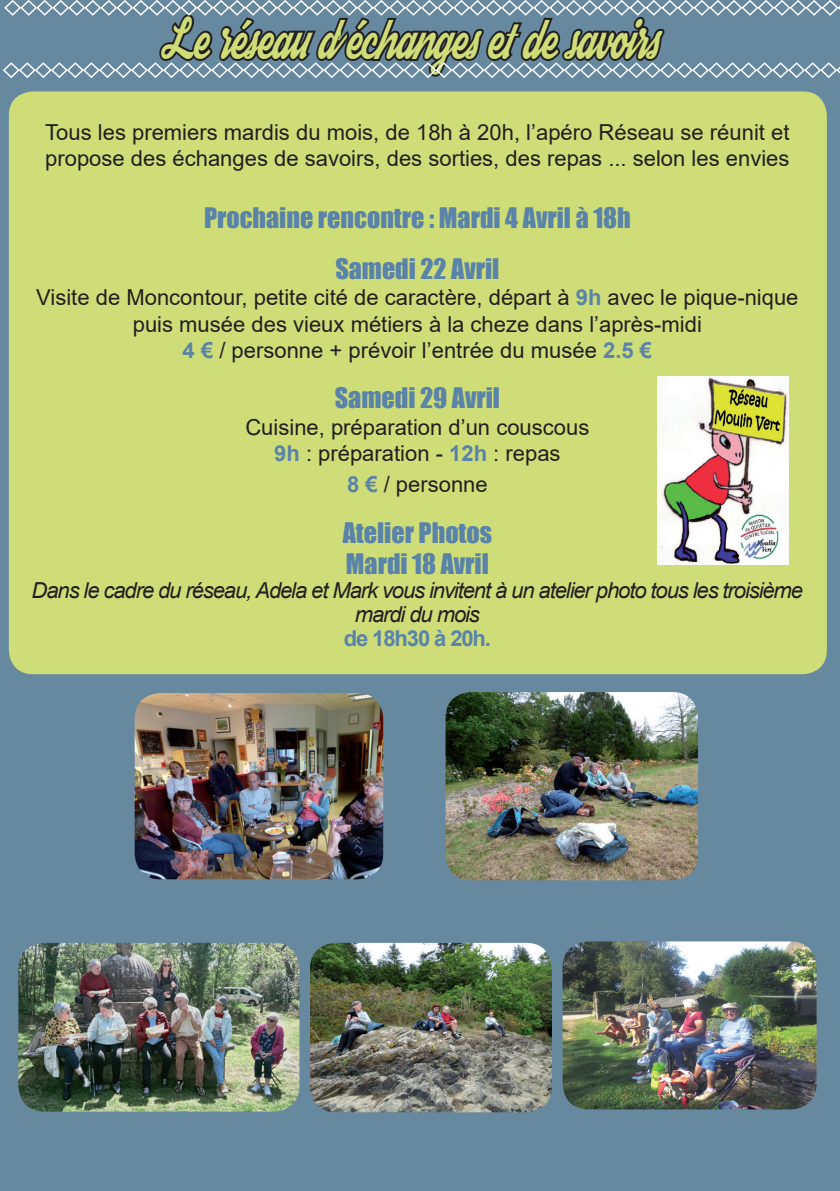
<style>
.page{position:relative;width:840px;height:1191px;background:#fff}
.page>*{position:absolute;margin:0;border:0;box-sizing:border-box;transform-origin:0 0}
.t1{font:39.6px "Streetwear";letter-spacing:-.025em;color:#cedd78;scale:.72 1}
.t2{font:26px/50.4px "Impact";color:#5a83a9;text-align:center}
.t3{font:22px/26.4px "Arial";color:#231f20;text-align:center}
.t4{font:italic 22px/24px "Arial";letter-spacing:-.05em;color:#231f20;text-align:center}
.t5{font:700 22px "Arial";letter-spacing:-.05em;color:#5a83a9}
.s1{font-weight:700;color:#5a83a9}
</style>
<div class="page">
<div style="left:0;top:0;width:839px;height:1191px;background:#67899f"></div>
<div style="left:9px;top:91px;width:817px;height:583px;background:#cedd78;border-radius:24px"></div>
<img style="left:135px;top:693px;width:248px;height:186px;border-radius:26px">
<img style="left:445px;top:692px;width:252px;height:188px;border-radius:26px">
<img style="left:18px;top:942px;width:281px;height:169px;border-radius:26px">
<img style="left:310px;top:943px;width:241px;height:169px;border-radius:26px">
<img style="left:562px;top:941px;width:254px;height:168px;border-radius:26px">
<img style="left:657px;top:377px;width:130px;height:187px">
<svg style="left:2px;top:0;width:837px;height:99px;background:#6e878f"></svg>
<h1 class="t1" style="left:158px;top:22px;width:697px">Le réseau d’échanges et de savoirs</h1>
<p class="t3" style="left:45px;top:118px;width:745px;text-align:left">Tous les premiers mardis du mois, de 18h à 20h, l’apéro Réseau se réunit et propose des échanges de savoirs, des sorties, des repas ... selon les envies</p>
<p class="t2" style="left:204px;top:192px;width:428px">Prochaine rencontre : Mardi 4 Avril à 18h<br>Samedi 22 Avril</p>
<p class="t3" style="left:36px;top:284px;width:763px">Visite de Moncontour, petite cité de caractère, départ à <span class="s1">9h</span> avec le pique-nique puis musée des vieux métiers à la cheze dans l’après-midi<br><span class="s1">4 €</span> / personne + prévoir l’entrée du musée <span class="s1">2.5 €</span></p>
<p class="t2" style="left:334px;top:372px;width:166px">Samedi 29 Avril</p>
<p class="t3" style="left:245px;top:414px;width:345px">Cuisine, préparation d’un couscous<br><span class="s1">9h</span> : préparation - <span class="s1">12h</span> : repas</p>
<p class="t3" style="left:347px;top:471px;width:142px"><span class="s1">8 €</span> / personne</p>
<p class="t2" style="left:342px;top:516px;width:151px;line-height:31.2px;text-align:left">Atelier Photos<br>Mardi 18 Avril</p>
<p class="t4" style="left:32px;top:579px;width:772px">Dans le cadre du réseau, Adela et Mark vous invitent à un atelier photo tous les troisième mardi du mois</p>
<p class="t5" style="left:343px;top:623px;width:149px">de 18h30 à 20h.</p>
</div>
